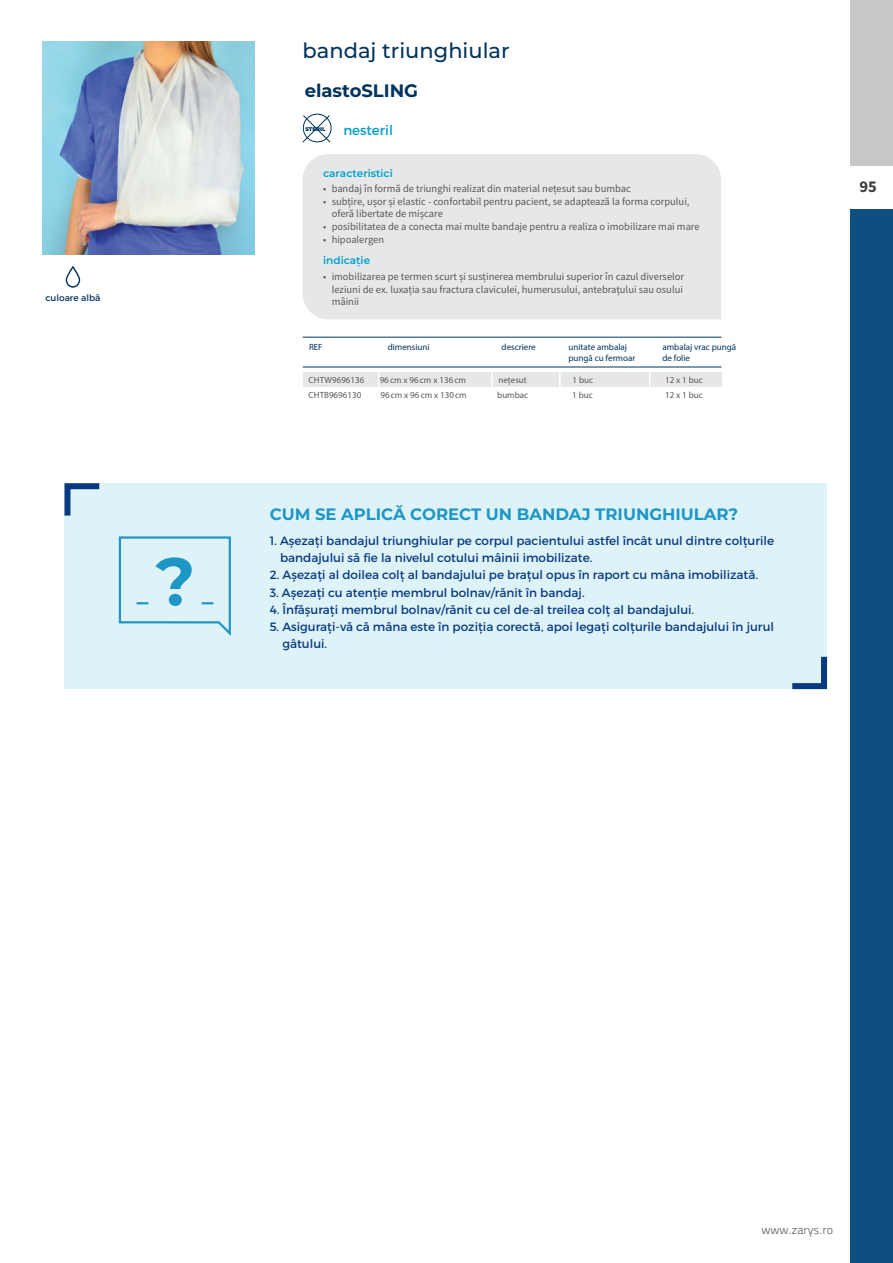
<style>
.page{position:relative;width:893px;height:1263px;background:#fff}
.page>*{position:absolute;margin:0;border:0;box-sizing:border-box;transform-origin:0 0}
.t1{font:700 67.5px "Montserrat";color:#1e96c6}
.t2{font:500 21px "Montserrat";color:#00335d}
.t3{font:700 18px "Montserrat";color:#00335d}
.t4{font:700 16.5px "Montserrat";color:#1e96c6}
.t5{font:700 16.5px "Source Sans Pro";color:#3e3e3f}
.t6{font:13.5px "Montserrat";color:#00a0c8}
.t7{font:12px/17.2px "Montserrat";color:#083a82}
.t8{font:300 12px "Titillium Text 22 L";color:#57585a}
.t9{font:10.5px/12.6px "Source Sans Pro";color:#57585a}
.t10{font:600 10.5px "Montserrat";color:#00a0c8}
.t11{font:9px "Myriad Pro";color:#57585a}
.t12{font:9px/10.8px "Myriad Pro";color:#00335d}
.t13{font:9px "Montserrat";color:#00335d}
.t14{font:900 5.4px "Montserrat";color:#00335d}
</style>
<div class="page">
<div style="left:850px;top:0;width:43px;height:166px;background:#c7c8ca"></div>
<div style="left:850px;top:209px;width:43px;height:1054px;background:#0f4f7f"></div>
<img style="left:42px;top:42px;width:213px;height:213px">
<div style="left:303px;top:154px;width:418px;height:165px;background:#e6e7e9"></div>
<svg style="left:302px;top:114px;width:29px;height:29px"></svg>
<div style="left:303px;top:373px;width:418px;height:14px;background:#e6e7e9"></div>
<hr style="left:303px;top:337px;width:418px;height:1px;background:#00335d">
<hr style="left:378px;top:360px;width:2px;height:48px;background:#fff">
<hr style="left:491px;top:363px;width:2px;height:47px;background:#fff">
<hr style="left:559px;top:360px;width:1px;height:49px;background:#fff">
<hr style="left:649px;top:360px;width:1px;height:49px;background:#fff">
<hr style="left:303px;top:367px;width:418px;height:1px;background:#00335d">
<svg style="left:66px;top:266px;width:14px;height:22px"></svg>
<div style="left:64px;top:483px;width:763px;height:206px;background:#def3f8"></div>
<svg style="left:64px;top:483px;width:36px;height:33px"></svg>
<svg style="left:792px;top:656px;width:36px;height:34px"></svg>
<svg style="left:118px;top:536px;width:113px;height:100px"></svg>
<p class="t13" style="left:45px;top:292px;width:56px">culoare albă</p>
<h1 class="t1" style="left:155px;top:533px;width:41px">?</h1>
<h2 class="t2" style="left:303px;top:35px;width:209px">bandaj triunghiular</h2>
<h3 class="t3" style="left:305px;top:78px;width:115px">elastoSLING</h3>
<p class="t14" style="left:305px;top:125px;width:21px">STERIL</p>
<p class="t6" style="left:343px;top:122px;width:51px">nesteril</p>
<p class="t10" style="left:323px;top:166px;width:71px">caracteristici</p>
<p class="t9" style="left:323px;top:182px;width:309px">• bandaj în formă de triunghi realizat din material nețesut sau bumbac</p>
<p class="t9" style="left:332px;top:195px;width:359px;text-indent:-9px">• subțire, ușor și elastic - confortabil pentru pacient, se adaptează la forma corpului, oferă libertate de mișcare</p>
<p class="t9" style="left:323px;top:220px;width:378px">• posibilitatea de a conecta mai multe bandaje pentru a realiza o imobilizare mai mare</p>
<p class="t9" style="left:323px;top:233px;width:62px">• hipoalergen</p>
<p class="t10" style="left:323px;top:252px;width:49px">indicație</p>
<p class="t9" style="left:332px;top:270px;width:354px;text-align:justify;text-indent:-9px">• imobilizarea pe termen scurt și susținerea membrului superior în cazul diverselor leziuni de ex. luxația sau fractura claviculei, humerusului, antebrațului sau osului mâinii</p>
<p class="t12" style="left:309px;top:342px;width:15px">REF</p>
<p class="t12" style="left:388px;top:342px;width:43px">dimensiuni</p>
<p class="t12" style="left:662px;top:341px;width:75px">ambalaj vrac pungă de folie</p>
<p class="t12" style="left:502px;top:341px;width:36px">descriere</p>
<p class="t12" style="left:568px;top:341px;width:68px">unitate ambalaj pungă cu fermoar</p>
<p class="t11" style="left:309px;top:374px;width:57px">CHTW9696136</p>
<p class="t11" style="left:380px;top:374px;width:88px">96cm x 96cm x 136cm</p>
<p class="t11" style="left:498px;top:374px;width:30px">nețesut</p>
<p class="t11" style="left:573px;top:374px;width:22px">1 buc</p>
<p class="t11" style="left:665px;top:374px;width:39px">12 x 1 buc</p>
<p class="t11" style="left:309px;top:389px;width:54px">CHTB9696130</p>
<p class="t11" style="left:380px;top:389px;width:88px">96cm x 96cm x 130cm</p>
<p class="t11" style="left:497px;top:389px;width:33px">bumbac</p>
<p class="t11" style="left:572px;top:389px;width:22px">1 buc</p>
<p class="t11" style="left:665px;top:389px;width:39px">12 x 1 buc</p>
<h3 class="t4" style="left:270px;top:502px;width:470px">CUM SE APLICĂ CORECT UN BANDAJ TRIUNGHIULAR?</h3>
<p class="t7" style="left:280px;top:532px;width:496px;text-indent:-10px">1. Așezați bandajul triunghiular pe corpul pacientului astfel încât unul dintre colțurile bandajului să fie la nivelul cotului mâinii imobilizate.</p>
<p class="t7" style="left:270px;top:566px;width:490px">2. Așezați al doilea colț al bandajului pe brațul opus în raport cu mâna imobilizată.</p>
<p class="t7" style="left:270px;top:584px;width:316px">3. Așezați cu atenție membrul bolnav/rănit în bandaj.</p>
<p class="t7" style="left:270px;top:601px;width:426px">4. Înfășurați membrul bolnav/rănit cu cel de-al treilea colț al bandajului.</p>
<p class="t7" style="left:282px;top:618px;width:493px;text-indent:-13px">5. Asigurați-vă că mâna este în poziția corectă, apoi legați colțurile bandajului în jurul gâtului.</p>
<h3 class="t5" style="left:859px;top:175px;width:19px">95</h3>
<p class="t8" style="left:761px;top:1221px;width:73px">www.zarys.ro</p>
</div>
